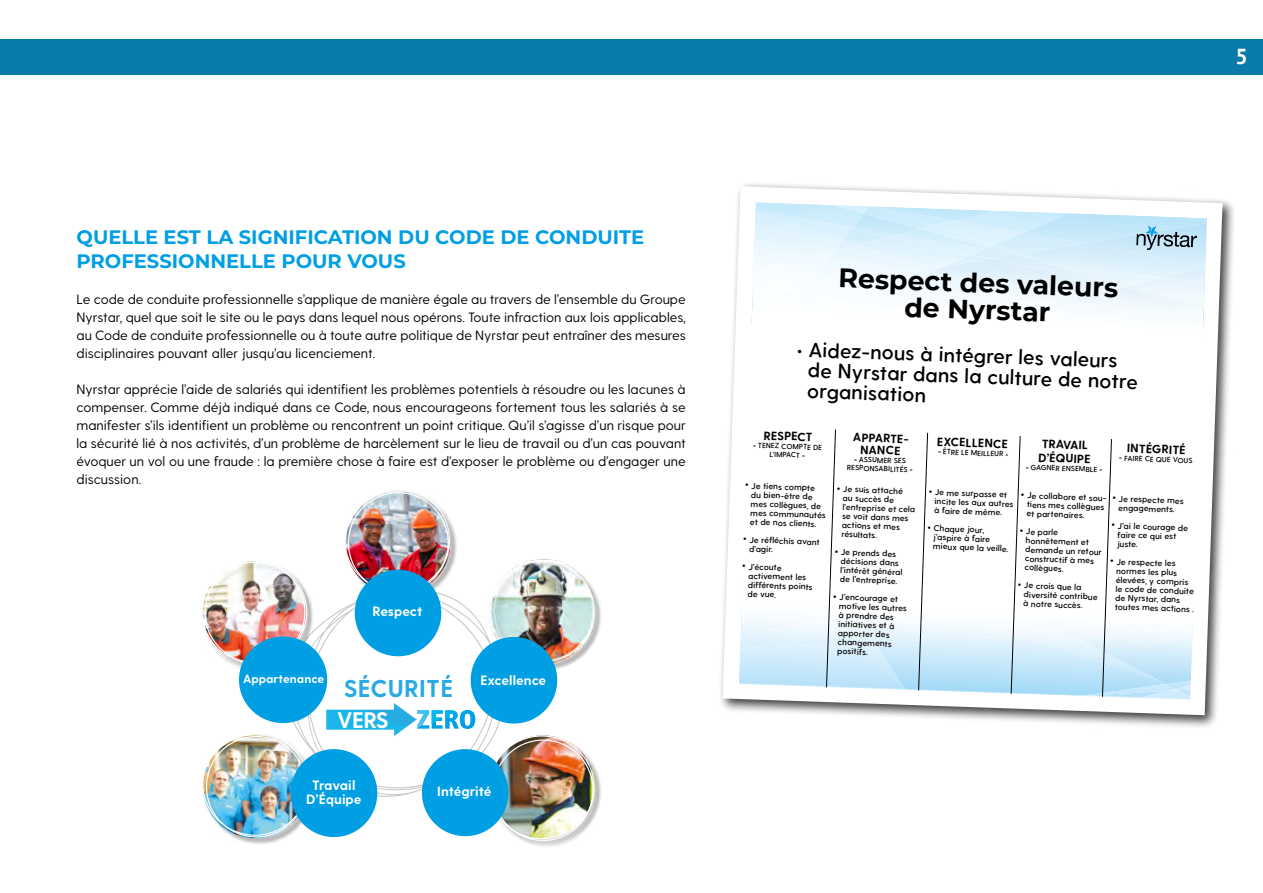
<style>
.page{position:relative;width:1263px;height:893px;background:#fff}
.page>*{position:absolute;margin:0;border:0;box-sizing:border-box;transform-origin:0 0}
.t1{font:700 26.85px/27px "Montserrat";color:#000;text-align:center}
.t2{font:700 24.3px "Greycliff CF";letter-spacing:.01em;color:#28abe3}
.t3{font:900 22.8px "Source Sans Pro";color:#fff}
.t4{font:700 22.5px "Greycliff CF";color:#fff}
.t5{font:700 21.75px "PT Sans";color:#fff}
.t6{font:600 20.55px/20.5px "Greycliff CF";color:#000}
.t7{font:700 19.5px/24px "Montserrat";color:#009fe3}
.t8{font:13.5px/18px "Greycliff CF";color:#000;text-align:justify}
.t9{font:700 13.5px/13.5px "Greycliff CF";letter-spacing:-.005em;color:#fff;text-align:center}
.t10{font:700 12px/12px "Greycliff CF";color:#000;text-align:center}
.t11{font:700 12px "Greycliff CF";color:#fff}
.t12{font:600 8.55px/9px "Greycliff CF";color:#000}
.t13{font:600 7.35px/8.4px "Greycliff CF";color:#000;text-align:center}
.s1{font-weight:700;font-size:12.3px}
</style>
<div class="page">
<div style="left:0;top:39px;width:1263px;height:36px;background:#097ba9"></div>
<div style="left:718px;top:181px;width:519px;height:548px;background:#000;opacity:.75"></div>
<svg style="left:723px;top:186px;width:499px;height:529px"></svg>
<svg style="left:729px;top:423px;width:479px;height:286px"></svg>
<svg style="left:739px;top:429px;width:455px;height:271px"></svg>
<svg style="left:742px;top:193px;width:474px;height:146px"></svg>
<svg style="left:751px;top:203px;width:456px;height:137px"></svg>
<svg style="left:281px;top:600px;width:226px;height:198px"></svg>
<div style="left:206px;top:563px;width:106px;height:107px;background:#000;opacity:.2"></div>
<div style="left:490px;top:736px;width:112px;height:110px;background:#000;opacity:.2"></div>
<div style="left:494px;top:741px;width:106px;height:106px;background:#000;opacity:.2"></div>
<div style="left:346px;top:489px;width:111px;height:109px;background:#000;opacity:.2"></div>
<div style="left:349px;top:493px;width:106px;height:107px;background:#000;opacity:.2"></div>
<div style="left:204px;top:733px;width:111px;height:109px;background:#000;opacity:.2"></div>
<div style="left:207px;top:737px;width:106px;height:107px;background:#000;opacity:.2"></div>
<div style="left:239px;top:636px;width:88px;height:87px;background:#009fe3;border-radius:50%"></div>
<div style="left:355px;top:570px;width:86px;height:86px;background:#009fe3;border-radius:50%"></div>
<div style="left:422px;top:749px;width:86px;height:87px;background:#009fe3;border-radius:50%"></div>
<div style="left:291px;top:749px;width:86px;height:88px;background:#009fe3;border-radius:50%"></div>
<svg style="left:475px;top:709px;width:1px;height:21px"></svg>
<img style="left:489px;top:557px;width:114px;height:114px;border-radius:57px">
<div style="left:471px;top:637px;width:86px;height:86px;background:#009fe3;border-radius:50%"></div>
<svg style="left:326px;top:703px;width:149px;height:33px"></svg>
<h3 class="t5" style="left:1235px;top:42px;width:14px">5</h3>
<h3 class="t7" style="left:77px;top:224px;width:569px">QUELLE EST LA SIGNIFICATION DU CODE DE CONDUITE<br>PROFESSIONNELLE POUR VOUS</h3>
<p class="t8" style="left:77px;top:291px;width:611px">Le code de conduite professionnelle s’applique de manière égale au travers de l’ensemble du Groupe Nyrstar, quel que soit le site ou le pays dans lequel nous opérons. Toute infraction aux lois applicables, au Code de conduite professionnelle ou à toute autre politique de Nyrstar peut entraîner des mesures disciplinaires pouvant aller jusqu’au licenciement.</p>
<p class="t8" style="left:77px;top:381px;width:611px">Nyrstar apprécie l’aide de salariés qui identifient les problèmes potentiels à résoudre ou les lacunes à compenser. Comme déjà indiqué dans ce Code, nous encourageons fortement tous les salariés à se manifester s’ils identifient un problème ou rencontrent un point critique. Qu’il s’agisse d’un risque pour la sécurité lié à nos activités, d’un problème de harcèlement sur le lieu de travail ou d’un cas pouvant évoquer un vol ou une fraude : la première chose à faire est d’exposer le problème ou d’engager une discussion.</p>
<h3 class="t9" style="left:373px;top:605px;width:51px">Respect</h3>
<h3 class="t11" style="left:243px;top:672px;width:83px">Appartenance</h3>
<h3 class="t9" style="left:480px;top:674px;width:67px">Excellence</h3>
<h2 class="t2" style="left:344px;top:674px;width:111px">SÉCURITÉ</h2>
<h3 class="t4" style="left:337px;top:706px;width:53px">VERS</h3>
<h3 class="t3" style="left:299px;top:705px;width:101px">RICHTING</h3>
<h3 class="t9" style="left:306px;top:779px;width:57px">Travail<br>D’Équipe</h3>
<h3 class="t9" style="left:437px;top:785px;width:56px">Intégrité</h3>
<h1 class="t1" style="left:839px;top:263px;width:282px;rotate:2deg">Respect des valeurs de Nyrstar</h1>
<h3 class="t6" style="left:809px;top:340px;width:332px;text-indent:-12px;rotate:2deg">• Aidez-nous à intégrer les valeurs de Nyrstar dans la culture de notre organisation</h3>
<h3 class="t10" style="left:853px;top:432px;width:58px;rotate:2deg">APPARTE-<br>NANCE</h3>
<p class="t13" style="left:847px;top:455px;width:67px;rotate:2deg">« ASSUMER SES<br>RESPONSABILITÉS »</p>
<h3 class="t10" style="left:764px;top:430px;width:50px;rotate:2deg">RESPECT</h3>
<p class="t13" style="left:753px;top:441px;width:71px;rotate:2deg">« TENEZ COMPTE DE<br>L’IMPACT »</p>
<h3 class="t10" style="left:937px;top:436px;width:72px;rotate:2deg">EXCELLENCE</h3>
<p class="t13" style="left:938px;top:448px;width:72px;rotate:2deg">« ÊTRE LE MEILLEUR »</p>
<h3 class="t10" style="left:1039px;top:437px;width:54px;line-height:13.8px;text-align:left;rotate:2deg">TRAVAIL<br>D’ÉQUIPE</h3>
<p class="t13" style="left:1026px;top:463px;width:78px;rotate:2deg">« GAGNER ENSEMBLE »</p>
<h3 class="t10" style="left:1127px;top:443px;width:60px;rotate:2deg">INTÉGRITÉ</h3>
<p class="t13" style="left:1119px;top:454px;width:75px;rotate:2deg">« FAIRE CE QUE VOUS</p>
<p class="t12" style="left:751px;top:481px;width:77px;text-indent:-6px;rotate:2deg"><span class="s1">•</span> Je tiens compte du bien-être de mes collègues, de mes communautés et de nos clients.</p>
<p class="t12" style="left:750px;top:535px;width:72px;text-indent:-6px;rotate:2deg"><span class="s1">•</span> Je réfl échis avant d’agir.</p>
<p class="t12" style="left:749px;top:562px;width:66px;text-indent:-6px;rotate:2deg"><span class="s1">•</span> J’écoute activement les différents points de vue.</p>
<p class="t12" style="left:843px;top:485px;width:74px;text-indent:-6px;rotate:2deg"><span class="s1">•</span> Je suis attaché<br>au succès de l’entreprise et cela se voit dans mes actions et mes résultats.</p>
<p class="t12" style="left:841px;top:548px;width:64px;text-indent:-6px;rotate:2deg"><span class="s1">•</span> Je prends des décisions dans l’intérêt général de l’entreprise.</p>
<p class="t12" style="left:839px;top:593px;width:69px;text-indent:-6px;rotate:2deg"><span class="s1">•</span> J’encourage et motive les autres à prendre des initiatives et à apporter des changements positifs.</p>
<p class="t12" style="left:935px;top:488px;width:81px;text-indent:-6px;rotate:2deg"><span class="s1">•</span> Je me surpasse et incite les aux autres à faire de même.</p>
<p class="t12" style="left:934px;top:524px;width:77px;text-indent:-6px;rotate:2deg"><span class="s1">•</span> Chaque jour, j’aspire à faire mieux que la veille.</p>
<p class="t12" style="left:1027px;top:491px;width:81px;text-indent:-6px;rotate:2deg"><span class="s1">•</span> Je collabore et sou&shy;tiens mes collègues et partenaires.</p>
<p class="t12" style="left:1026px;top:527px;width:78px;text-indent:-6px;rotate:2deg"><span class="s1">•</span> Je parle honnêtement et demande un retour constructif à mes collègues.</p>
<p class="t12" style="left:1024px;top:581px;width:76px;text-indent:-6px;rotate:2deg"><span class="s1">•</span> Je crois que la diversité contribue à notre succès.</p>
<p class="t12" style="left:1112px;top:494px;width:73px;text-align:center;rotate:2deg"><span class="s1">•</span> Je respecte mes engagements.</p>
<p class="t12" style="left:1118px;top:521px;width:72px;text-indent:-6px;rotate:2deg"><span class="s1">•</span> J’ai le courage de faire ce qui est juste.</p>
<p class="t12" style="left:1116px;top:557px;width:81px;text-indent:-6px;rotate:2deg"><span class="s1">•</span> Je respecte les normes les plus élevées, y compris le code de conduite de Nyrstar, dans toutes mes actions .</p>
</div>
